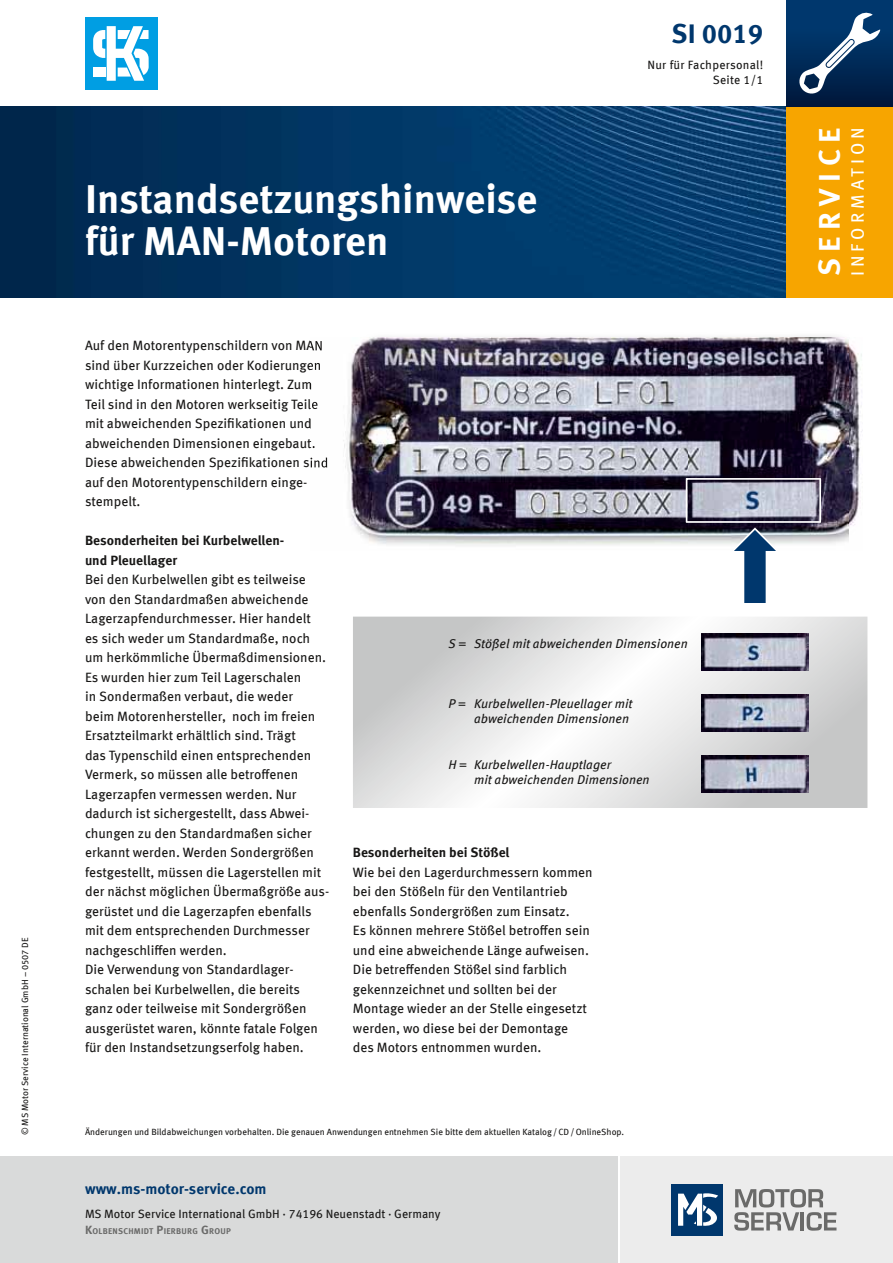
<style>
.page{position:relative;width:893px;height:1263px;background:#fff}
.page>*{position:absolute;margin:0;border:0;box-sizing:border-box;transform-origin:0 0}
.t1{font:700 40.5px/41.1px "Meta OFC";color:#fff}
.t2{font:700 30px "Meta OFC";letter-spacing:.225em;color:#fff}
.t3{font:700 27px "Meta OFC";color:#00376d}
.t4{font:18px "Meta OFC";letter-spacing:.225em;color:#fff}
.t5{font:700 15px "Meta OFC";color:#00376d}
.t6{font:13.5px/19.5px "Meta OFC";color:#181716}
.t7{font:700 13.5px/19.5px "Meta OFC";color:#181716}
.t8{font:italic 12.75px/15px "Meta OFC";color:#181716;text-align:right}
.t9{font:12px "Meta OFC";color:#181716}
.t10{font:12px/15px "Meta OFC";letter-spacing:.02em;color:#181716;text-align:right}
.t11{font:9px "Meta OFC";color:#181716}
.t12{font:700 8.4px "Meta OFC";letter-spacing:.03em;color:#6a6a69}
.s1{font-size:12px}
</style>
<div class="page">
<svg style="left:353px;top:617px;width:514px;height:191px"></svg>
<img style="left:0;top:106px;width:787px;height:192px">
<div style="left:621px;top:1157px;width:272px;height:106px;background:#ececec"></div>
<div style="left:0;top:1157px;width:617px;height:106px;background:#d9dada"></div>
<div style="left:672px;top:1184px;width:51px;height:51px;background:#00376d"></div>
<svg style="left:678px;top:1193px;width:40px;height:33px"></svg>
<svg style="left:734px;top:1189px;width:102px;height:42px"></svg>
<div style="left:787px;top:106px;width:106px;height:192px;background:#f7a500"></div>
<div style="left:787px;top:0;width:106px;height:106px;background:linear-gradient(to bottom,#003e78,#001a3f)"></div>
<svg style="left:798px;top:12px;width:82px;height:83px"></svg>
<div style="left:85px;top:17px;width:72px;height:72px;background:#009ee3"></div>
<svg style="left:93px;top:26px;width:56px;height:55px"></svg>
<img style="left:361px;top:336px;width:474px;height:210px">
<img style="left:343px;top:345px;width:18px;height:190px">
<img style="left:812px;top:337px;width:51px;height:209px">
<svg style="left:310px;top:382px;width:2px;height:8px"></svg>
<svg style="left:310px;top:401px;width:8px;height:8px"></svg>
<svg style="left:310px;top:441px;width:5px;height:8px"></svg>
<svg style="left:310px;top:341px;width:12px;height:10px"></svg>
<svg style="left:310px;top:362px;width:10px;height:8px"></svg>
<svg style="left:310px;top:457px;width:18px;height:11px"></svg>
<img style="left:702px;top:634px;width:106px;height:36px">
<img style="left:702px;top:695px;width:106px;height:36px">
<img style="left:702px;top:756px;width:106px;height:36px">
<svg style="left:686px;top:478px;width:135px;height:125px"></svg>
<p class="t11" style="left:19px;top:1135px;width:200px;rotate:-90deg">© MS Motor Service International GmbH – 0507 DE</p>
<h1 class="t1" style="left:85px;top:179px;width:454px">Instandsetzungshinweise für MAN-Motoren</h1>
<h3 class="t3" style="left:672px;top:16px;width:93px">SI 0019</h3>
<p class="t10" style="left:647px;top:57px;width:117px">Nur für Fachpersonal!<br>Seite 1/1</p>
<p class="t6" style="left:85px;top:336px;width:245px">Auf den Motorentypenschildern von MAN sind über Kurzzeichen oder Kodierungen wichtige Informationen hinterlegt. Zum Teil sind in den Motoren werkseitig Teile mit abweichenden Spezifikationen und abweichenden Dimensionen eingebaut.<br>Diese abweichenden Spezifikationen sind auf den Motorentypenschildern einge&shy;stempelt.</p>
<p class="t7" style="left:85px;top:531px;width:201px">Besonderheiten bei Kurbel wellen&shy;und Pleuellager</p>
<p class="t6" style="left:85px;top:570px;width:246px">Bei den Kurbelwellen gibt es teilweise von den Standard maßen abweichende Lagerzapfendurchmesser. Hier handelt<br>es sich weder um Standardmaße, noch um herkömmliche Übermaß dimensionen.<br>Es wurden hier zum Teil Lagerschalen<br>in Sondermaßen verbaut, die weder<br>beim Motoren hersteller, noch im freien Ersatzteilmarkt erhältlich sind. Trägt<br>das Typenschild einen entsprechenden Vermerk, so müssen alle betroffenen Lagerzapfen vermessen werden. Nur dadurch ist sichergestellt, dass Abwei&shy;chungen zu den Standardmaßen sicher erkannt werden. Werden Sonder größen festgestellt, müssen die Lagerstellen mit der nächst möglichen Übermaßgröße aus&shy;gerüstet und die Lagerzapfen ebenfalls mit dem entsprechenden Durch messer nachgeschliffen werden.<br>Die Verwendung von Standardlager&shy;schalen bei Kurbel wellen, die bereits ganz oder teilweise mit Sondergrößen ausgerüstet waren, könnte fatale Folgen für den Instandsetzungserfolg haben.</p>
<p class="t8" style="left:449px;top:636px;width:241px">S = Stößel mit abweichenden Dimen sionen</p>
<p class="t8" style="left:449px;top:697px;width:185px">P = Kurbelwellen-Pleuellager mit abweichenden Dimensionen</p>
<p class="t8" style="left:474px;top:757px;width:177px;text-align:left;text-indent:-26px">H = Kurbelwellen-Hauptlager<br>mit abweichenden Dimensionen</p>
<p class="t7" style="left:353px;top:843px;width:158px">Besonderheiten bei Stößel</p>
<p class="t6" style="left:353px;top:863px;width:241px">Wie bei den Lagerdurchmessern kommen bei den Stößeln für den Ventilantrieb ebenfalls Sondergrößen zum Einsatz.<br>Es können mehrere Stößel betroffen sein und eine abweichende Länge aufweisen.<br>Die betreffenden Stößel sind farblich gekennzeichnet und sollten bei der Montage wieder an der Stelle eingesetzt werden, wo diese bei der Demontage<br>des Motors entnommen wurden.</p>
<p class="t11" style="left:85px;top:1126px;width:541px">Änderungen und Bildabweichungen vorbehalten. Die genauen Anwendungen entnehmen Sie bitte dem aktuellen Katalog / CD / OnlineShop.</p>
<p class="t5" style="left:85px;top:1179px;width:183px">www.ms-motor-service.com</p>
<p class="t9" style="left:85px;top:1206px;width:357px">MS Motor Service International GmbH · 74196 Neuenstadt · Germany</p>
<p class="t12" style="left:85px;top:1226px;width:147px"><span class="s1">K</span>OLBENSCHMIDT <span class="s1">P</span>IERBURG <span class="s1">G</span>ROUP</p>
<h2 class="t2" style="left:810px;top:276px;width:150px;rotate:-90deg">SERVICE</h2>
<h3 class="t4" style="left:846px;top:276px;width:150px;rotate:-90deg">INFORMATION</h3>
</div>
